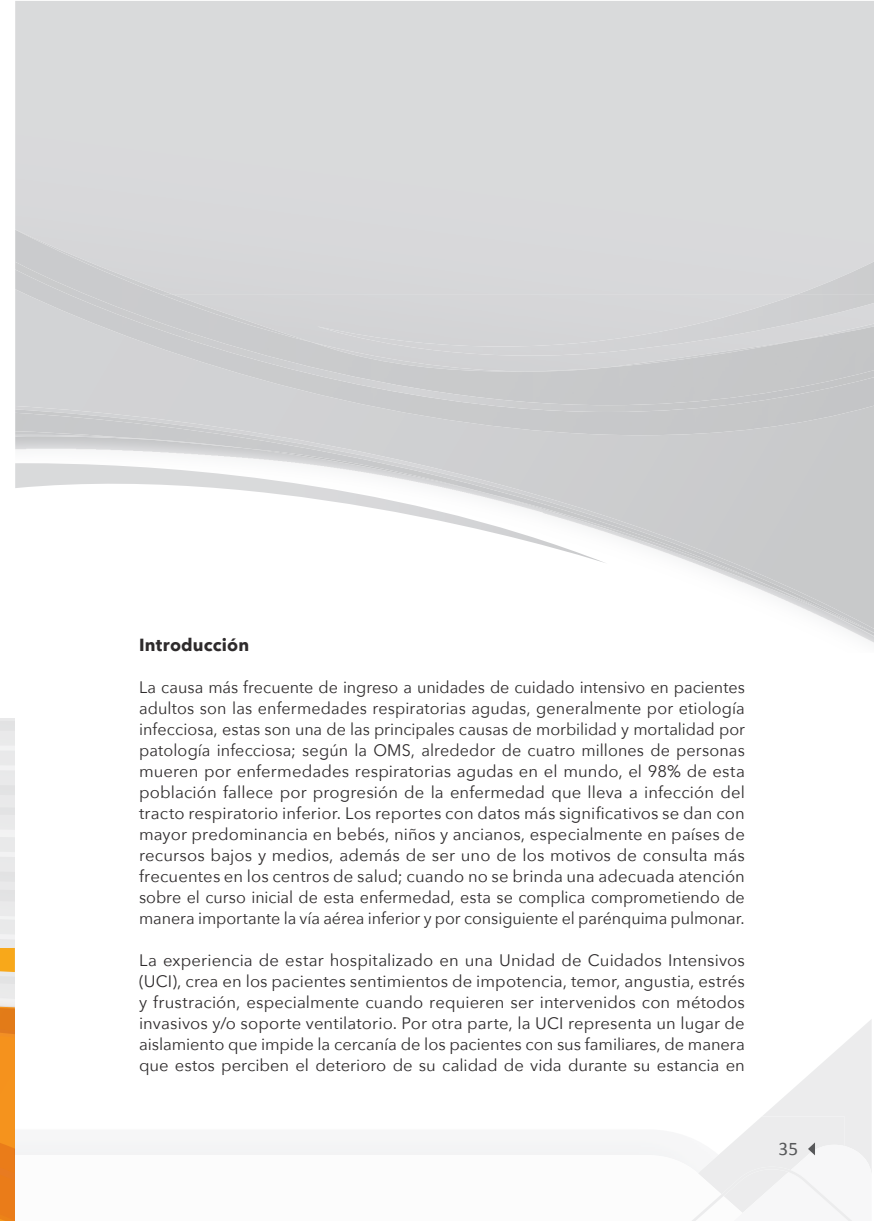
<style>
.page{position:relative;width:874px;height:1221px;background:#fff}
.page>*{position:absolute;margin:0;border:0;box-sizing:border-box;transform-origin:0 0}
.t1{font:19.25px "Calibri";color:#57585a}
.t2{font:700 17.5px "Avenir Next";letter-spacing:.01em;color:#2e2b2c}
.t3{font:16.62px/21px "Avenir Next";letter-spacing:-.005em;color:#2e2b2c;text-align:justify}
</style>
<div class="page">
<svg style="left:612px;top:1020px;width:259px;height:200px"></svg>
<div style="left:152px;top:1px;width:721px;height:229px;background:#d9dadb"></div>
<img style="left:861px;top:636px;width:12px;height:6px">
<img style="left:853px;top:632px;width:20px;height:4px">
<img style="left:152px;top:412px;width:721px;height:220px">
<svg style="left:152px;top:461px;width:455px;height:103px"></svg>
<img style="left:795px;top:261px;width:78px;height:34px">
<img style="left:317px;top:295px;width:556px;height:60px">
<svg style="left:0;top:1px;width:152px;height:1219px"></svg>
<p class="t2" style="left:139px;top:629px;width:112px">Introducción</p>
<p class="t3" style="left:139px;top:675px;width:607px">La causa más frecuente de ingreso a unidades de cuidado intensivo en pacientes adultos son las enfermedades respiratorias agudas, generalmente por etiología infecciosa, estas son una de las principales causas de morbilidad y mortalidad por patología infecciosa; según la OMS, alrededor de cuatro millones de personas mueren por enfermedades respiratorias agudas en el mundo, el 98% de esta población fallece por progresión de la enfermedad que lleva a infección del tracto respiratorio inferior. Los reportes con datos más significativos se dan con mayor predominancia en bebés, niños y ancianos, especialmente en países de recursos bajos y medios, además de ser uno de los motivos de consulta más frecuentes en los centros de salud; cuando no se brinda una adecuada atención sobre el curso inicial de esta enfermedad, esta se complica comprometiendo de manera importante la vía aérea inferior y por consiguiente el parénquima pulmonar.</p>
<p class="t3" style="left:139px;top:948px;width:607px">La experiencia de estar hospitalizado en una Unidad de Cuidados Intensivos (UCI), crea en los pacientes sentimientos de impotencia, temor, angustia, estrés y frustración, especialmente cuando requieren ser intervenidos con métodos invasivos y/o soporte ventilatorio. Por otra parte, la UCI representa un lugar de aislamiento que impide la cercanía de los pacientes con sus familiares, de manera que estos perciben el deterioro de su calidad de vida durante su estancia en</p>
<p class="t1" style="left:778px;top:1134px;width:21px">35</p>
</div>
